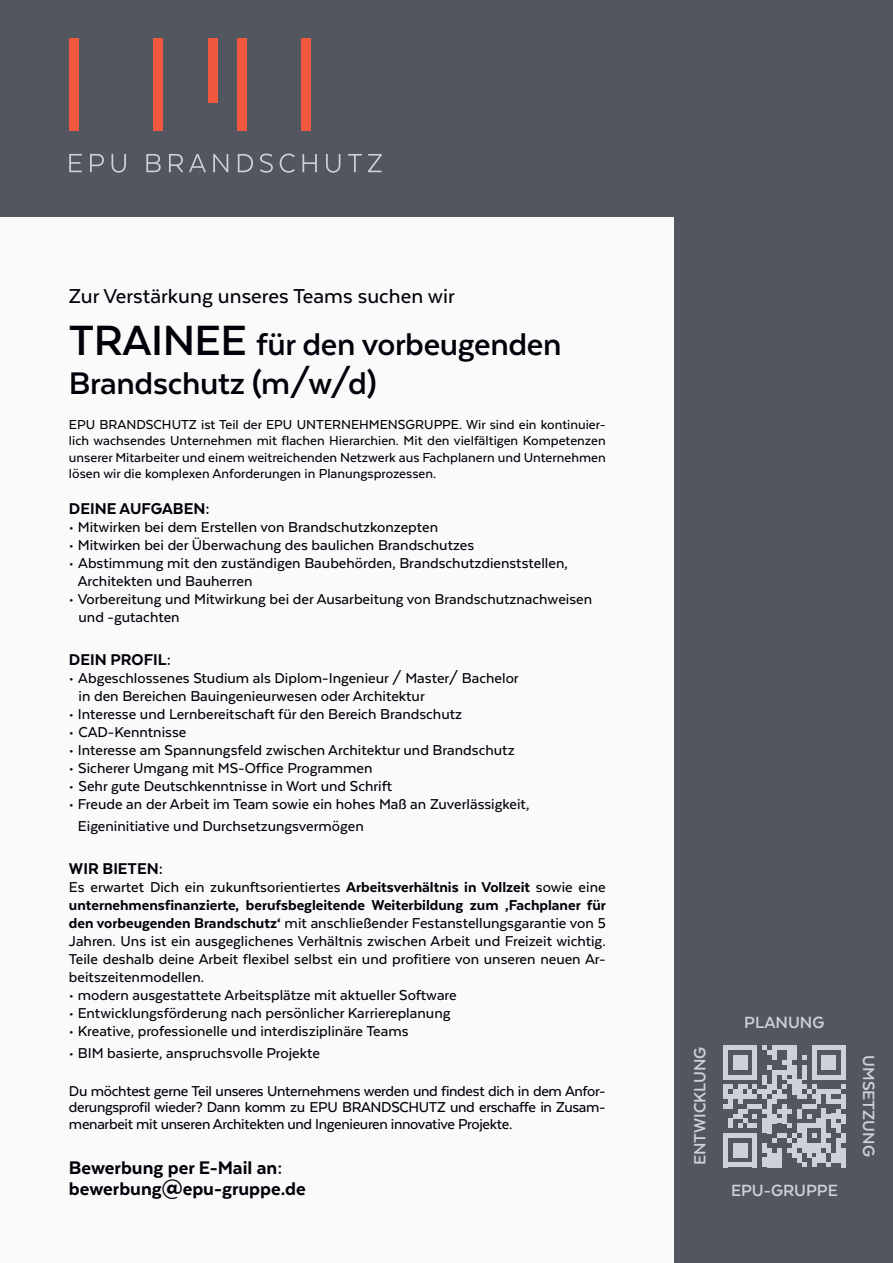
<style>
.page{position:relative;width:893px;height:1263px;background:#fff}
.page>*{position:absolute;margin:0;border:0;box-sizing:border-box;transform-origin:0 0}
.t1{font:700 36px/39px "Texta";letter-spacing:-.01em;color:#000109}
.t2{font:500 23.25px "Texta";color:#000109}
.t3{font:800 21px/21px "Texta";color:#000109}
.t4{font:700 18.75px "Texta";color:#ced1d7}
.t5{font:800 18px "Texta";color:#000109}
.t6{font:500 16.5px/18px "Texta";color:#000109}
.t7{font:500 15px/16.5px "Texta";color:#000109;text-align:justify}
.s1{font-size:48.75px}
.s2{font-weight:800}
</style>
<div class="page">
<div style="left:0;top:0;width:891px;height:1263px;background:#fafafb"></div>
<div style="left:675px;top:0;width:218px;height:1263px;background:#52575f"></div>
<div style="left:0;top:0;width:891px;height:217px;background:#52575f"></div>
<svg style="left:146px;top:154px;width:15px;height:18px"></svg>
<svg style="left:169px;top:154px;width:14px;height:18px"></svg>
<svg style="left:189px;top:154px;width:17px;height:18px"></svg>
<svg style="left:213px;top:154px;width:15px;height:18px"></svg>
<svg style="left:238px;top:154px;width:15px;height:18px"></svg>
<svg style="left:260px;top:154px;width:13px;height:19px"></svg>
<svg style="left:280px;top:154px;width:15px;height:19px"></svg>
<svg style="left:302px;top:154px;width:15px;height:18px"></svg>
<svg style="left:326px;top:154px;width:14px;height:19px"></svg>
<svg style="left:348px;top:154px;width:14px;height:18px"></svg>
<svg style="left:368px;top:154px;width:14px;height:18px"></svg>
<div style="left:69px;top:38px;width:10px;height:92px;background:#f05940"></div>
<div style="left:153px;top:38px;width:10px;height:92px;background:#f05940"></div>
<div style="left:301px;top:38px;width:9px;height:92px;background:#f05940"></div>
<div style="left:208px;top:38px;width:10px;height:65px;background:#f05940"></div>
<div style="left:237px;top:38px;width:9px;height:92px;background:#f05940"></div>
<svg style="left:69px;top:154px;width:13px;height:18px"></svg>
<svg style="left:90px;top:154px;width:14px;height:18px"></svg>
<svg style="left:112px;top:154px;width:14px;height:19px"></svg>
<div style="left:723px;top:1133px;width:5px;height:34px;background:#ced1d7"></div>
<div style="left:733px;top:1143px;width:5px;height:14px;background:#ced1d7"></div>
<hr style="left:738px;top:1143px;width:4px;height:14px;background:#ced1d7">
<div style="left:742px;top:1143px;width:5px;height:14px;background:#ced1d7"></div>
<svg style="left:728px;top:1162px;width:24px;height:5px"></svg>
<div style="left:752px;top:1133px;width:5px;height:34px;background:#ced1d7"></div>
<div style="left:762px;top:1157px;width:5px;height:10px;background:#ced1d7"></div>
<div style="left:767px;top:1148px;width:5px;height:19px;background:#ced1d7"></div>
<div style="left:772px;top:1153px;width:5px;height:14px;background:#ced1d7"></div>
<div style="left:777px;top:1148px;width:5px;height:19px;background:#ced1d7"></div>
<div style="left:792px;top:1143px;width:5px;height:14px;background:#ced1d7"></div>
<div style="left:797px;top:1153px;width:5px;height:9px;background:#ced1d7"></div>
<svg style="left:802px;top:1162px;width:5px;height:5px"></svg>
<div style="left:807px;top:1143px;width:5px;height:14px;background:#ced1d7"></div>
<hr style="left:812px;top:1157px;width:4px;height:10px;background:#ced1d7">
<div style="left:816px;top:1143px;width:5px;height:19px;background:#ced1d7"></div>
<div style="left:821px;top:1153px;width:5px;height:9px;background:#ced1d7"></div>
<svg style="left:826px;top:1162px;width:5px;height:5px"></svg>
<div style="left:831px;top:1153px;width:5px;height:9px;background:#ced1d7"></div>
<div style="left:836px;top:1138px;width:5px;height:24px;background:#ced1d7"></div>
<svg style="left:723px;top:1045px;width:123px;height:108px"></svg>
<div style="left:841px;top:1094px;width:5px;height:15px;background:#ced1d7"></div>
<div style="left:841px;top:1114px;width:5px;height:9px;background:#ced1d7"></div>
<div style="left:841px;top:1133px;width:5px;height:10px;background:#ced1d7"></div>
<div style="left:841px;top:1148px;width:5px;height:19px;background:#ced1d7"></div>
<h2 class="t2" style="left:69px;top:284px;width:387px">Zur Verstärkung unseres Teams suchen wir</h2>
<h1 class="t1" style="left:69px;top:325px;width:494px"><span class="s1">TRAINEE</span> für den vorbeugenden<br>Brandschutz (m/w/d)</h1>
<p class="t7" style="left:69px;top:416px;width:538px">EPU BRANDSCHUTZ ist Teil der EPU UNTERNEHMENSGRUPPE. Wir sind ein kontinuier&shy;lich wachsendes Unternehmen mit flachen Hierarchien. Mit den vielfältigen Kompetenzen unserer Mitarbeiter und einem weitreichenden Netzwerk aus Fachplanern und Unternehmen lösen wir die komplexen Anforderungen in Planungsprozessen.</p>
<p class="t5" style="left:69px;top:499px;width:142px">DEINE AUFGABEN:</p>
<p class="t6" style="left:69px;top:518px;width:371px">• Mitwirken bei dem Erstellen von Brandschutzkonzepten</p>
<p class="t6" style="left:69px;top:536px;width:407px">• Mitwirken bei der Überwachung des baulichen Brandschutzes</p>
<p class="t6" style="left:78px;top:554px;width:492px;text-indent:-9px">• Abstimmung mit den zuständigen Baubehörden, Brandschutzdienststellen,<br>Architekten und Bauherren</p>
<p class="t6" style="left:79px;top:590px;width:515px;text-indent:-10px">• Vorbereitung und Mitwirkung bei der Ausarbeitung von Brandschutznachweisen und -gutachten</p>
<p class="t5" style="left:69px;top:650px;width:104px">DEIN PROFIL:</p>
<p class="t6" style="left:79px;top:669px;width:442px;text-indent:-10px">• Abgeschlossenes Studium als Diplom-Ingenieur / Master/ Bachelor in den Bereichen Bauingenieurwesen oder Architektur</p>
<p class="t6" style="left:69px;top:705px;width:395px">• Interesse und Lernbereitschaft für den Bereich Brandschutz</p>
<p class="t6" style="left:69px;top:723px;width:119px">• CAD-Kenntnisse</p>
<p class="t6" style="left:69px;top:741px;width:447px">• Interesse am Spannungsfeld zwischen Architektur und Brandschutz</p>
<p class="t6" style="left:69px;top:759px;width:305px">• Sicherer Umgang mit MS-Office Programmen</p>
<p class="t6" style="left:69px;top:777px;width:325px">• Sehr gute Deutschkenntnisse in Wort und Schrift</p>
<p class="t6" style="left:78px;top:793px;width:453px;line-height:21.6px;text-indent:-9px">• Freude an der Arbeit im Team sowie ein hohes Maß an Zuverlässigkeit,<br>Eigeninitiative und Durchsetzungsvermögen</p>
<p class="t5" style="left:69px;top:859px;width:96px">WIR BIETEN:</p>
<p class="t6" style="left:69px;top:878px;width:538px;text-align:justify">Es erwartet Dich ein zukunftsorientiertes <span class="s2">Arbeitsverhältnis in Vollzeit</span> sowie eine <span class="s2">unternehmensfinanzierte, berufsbegleitende Weiterbildung zum ‚Fachplaner für den vorbeugenden Brandschutz‘</span> mit anschließender Festanstellungsgarantie von 5<br>Jahren. Uns ist ein ausgeglichenes Verhältnis zwischen Arbeit und Freizeit wichtig.<br>Teile deshalb deine Arbeit flexibel selbst ein und profitiere von unseren neuen Ar&shy;beitszeitenmodellen.</p>
<p class="t6" style="left:69px;top:986px;width:389px">• modern ausgestattete Arbeitsplätze mit aktueller Software</p>
<p class="t6" style="left:69px;top:1004px;width:383px">• Entwicklungsförderung nach persönlicher Karriereplanung</p>
<p class="t6" style="left:69px;top:1022px;width:341px">• Kreative, professionelle und interdisziplinäre Teams</p>
<p class="t6" style="left:69px;top:1043px;width:253px">• BIM basierte, anspruchsvolle Projekte</p>
<p class="t6" style="left:69px;top:1082px;width:538px;line-height:16.5px;text-align:justify">Du möchtest gerne Teil unseres Unternehmens werden und findest dich in dem Anfor&shy;derungsprofil wieder? Dann komm zu EPU BRANDSCHUTZ und erschaffe in Zusam&shy;menarbeit mit unseren Architekten und Ingenieuren innovative Projekte.</p>
<p class="t3" style="left:69px;top:1157px;width:238px">Bewerbung per E-Mail an: bewerbung@epu-gruppe.de</p>
<p class="t4" style="left:690px;top:1165px;width:120px;rotate:-90deg">ENTWICKLUNG</p>
<p class="t4" style="left:744px;top:1013px;width:82px">PLANUNG</p>
<p class="t4" style="left:731px;top:1180px;width:108px">EPU-GRUPPE</p>
<p class="t4" style="left:878px;top:1055px;width:103px;rotate:90deg">UMSETZUNG</p>
</div>
